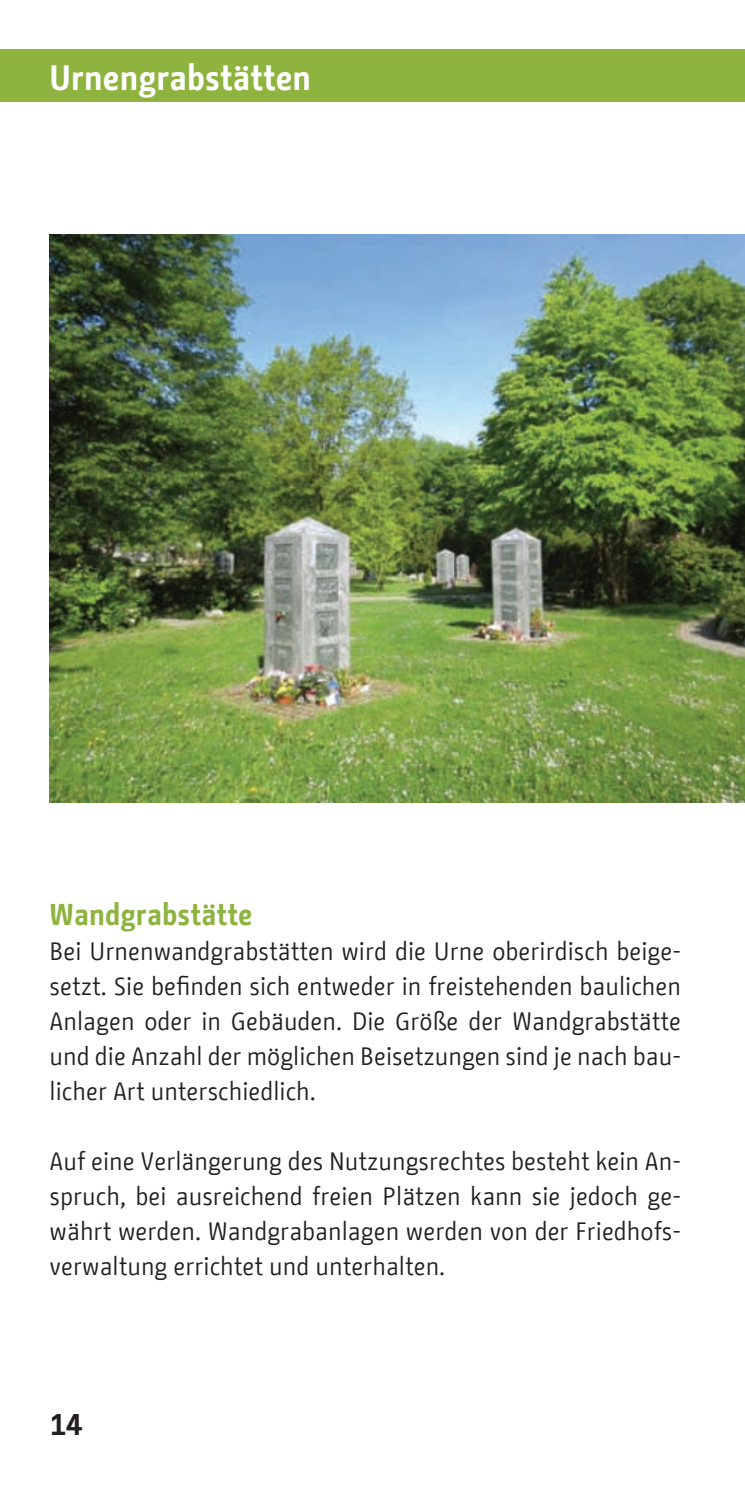
<style>
.page{position:relative;width:745px;height:1489px;background:#fff}
.page>*{position:absolute;margin:0;border:0;box-sizing:border-box;transform-origin:0 0}
.t1{font:700 35px "BMF Change";color:#fff}
.t2{font:700 30px "BMF Change";color:#8eb33e}
.t3{font:700 30px "BMF Change Letter";color:#231f20}
.t4{font:25px/35px "BMF Change";color:#231f20;text-align:justify}
</style>
<div class="page">
<div style="left:0;top:50px;width:744px;height:52px;background:#8eb33e"></div>
<img style="left:50px;top:235px;width:694px;height:567px">
<p class="t1" style="left:50px;top:52px;width:263px">Urnengrabstätten</p>
<p class="t2" style="left:50px;top:893px;width:204px">Wandgrabstätte</p>
<p class="t4" style="left:50px;top:933px;width:632px">Bei Urnenwandgrabstätten wird die Urne oberirdisch beige&shy;setzt. Sie befinden sich entweder in freistehenden baulichen Anlagen oder in Gebäuden. Die Größe der Wandgrabstätte und die Anzahl der möglichen Beisetzungen sind je nach bau&shy;licher Art unterschiedlich.</p>
<p class="t4" style="left:50px;top:1143px;width:632px">Auf eine Verlängerung des Nutzungsrechtes besteht kein An&shy;spruch, bei ausreichend freien Plätzen kann sie jedoch ge&shy;währt werden. Wandgrabanlagen werden von der Friedhofs&shy;verwaltung errichtet und unterhalten.</p>
<p class="t3" style="left:50px;top:1403px;width:34px">14</p>
</div>
